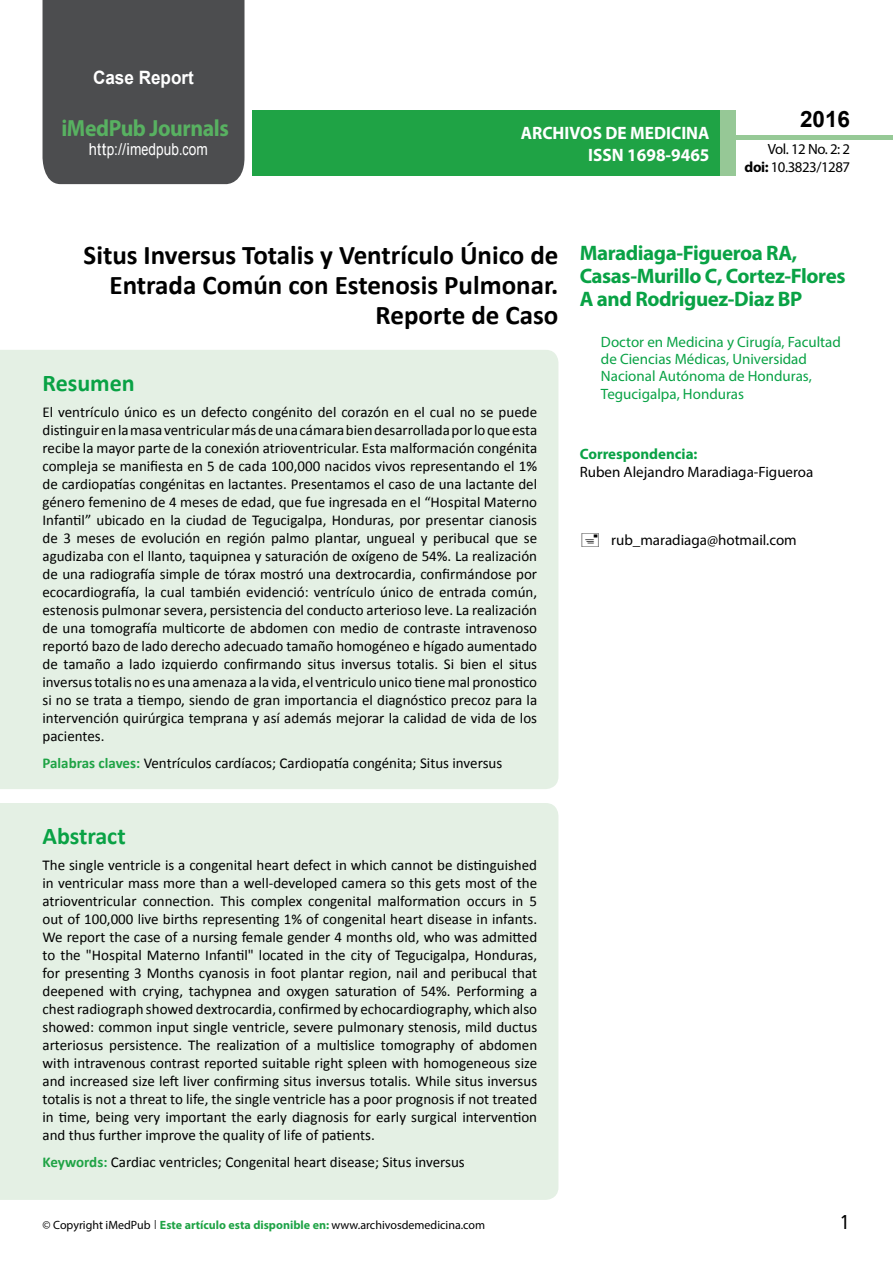
<style>
.page{position:relative;width:893px;height:1263px;background:#fff}
.page>*{position:absolute;margin:0;border:0;box-sizing:border-box;transform-origin:0 0}
.t1{font:700 27px/29.7px "Calibri";color:#000;text-align:right}
.t2{font:25.5px "Tunga";color:#000}
.t3{font:700 24px "Calibri";color:#09a245}
.t4{font:700 23.4px "Myriad Pro";letter-spacing:-.02em;color:#58b161;scale:.93 1}
.t5{font:700 22.5px "Arial";color:#000}
.t6{font:700 21px/23.1px "Myriad Pro";letter-spacing:-.02em;color:#09a245}
.t7{font:700 18.45px "Arial";color:#fff;scale:.93 1}
.t8{font:700 18px/21.6px "Myriad Pro";color:#fff;text-align:right;scale:.96 1}
.t9{font:16.5px "Arial";letter-spacing:.005em;color:#fff;scale:.89 1}
.t10{font:15px/18px "Calibri";color:#000;text-align:justify}
.t11{font:15px/17.4px "Myriad Pro";color:#09a245}
.t12{font:15px "Myriad Pro";color:#000}
.t13{font:700 15px "Myriad Pro";color:#09a245}
.t14{font:14.85px/17.9px "Myriad Pro";letter-spacing:-.03em;color:#000;text-align:right}
.t15{font:12px "Myriad Pro";color:#000}
.s1{font-family:"Calibri"}
.s2{font-weight:700}
.s3{font-weight:700;color:#1fa345}
.s4{font-family:"Tunga"}
.s5{font-weight:700;color:#1da34a}
</style>
<div class="page">
<div style="left:252px;top:110px;width:469px;height:66px;background:#1fa345"></div>
<div style="left:720px;top:110px;width:16px;height:66px;background:#96c896"></div>
<div style="left:43px;top:0;width:201px;height:184px;background:#4c4d4f"></div>
<div style="left:736px;top:135px;width:157px;height:5px;background:#96c996"></div>
<div style="left:0;top:350px;width:558px;height:439px;background:#e4f0e4"></div>
<div style="left:0;top:803px;width:558px;height:397px;background:#e4f0e4"></div>
<p class="t7" style="left:93px;top:65px;width:110px">Case Report</p>
<h3 class="t4" style="left:61px;top:113px;width:181px">iMedPub Journals</h3>
<p class="t9" style="left:89px;top:139px;width:135px">http://imedpub<span class="s1">.</span>com</p>
<p class="t8" style="left:521px;top:122px;width:198px">ARCHIVOS DE MEDICINA<br>ISSN 1698-9465</p>
<h3 class="t5" style="left:800px;top:104px;width:52px">2016</h3>
<p class="t14" style="left:745px;top:140px;width:107px">Vol. 12 No. 2: 2 <span class="s2">doi:</span> 10.3823/1287</p>
<h1 class="t1" style="left:84px;top:241px;width:476px">Situs Inversus Totalis y Ventrículo Único de<br>Entrada Común con Estenosis Pulmonar.<br>Reporte de Caso</h1>
<h3 class="t3" style="left:43px;top:367px;width:94px">Resumen</h3>
<p class="t10" style="left:43px;top:403px;width:496px">El ventrículo único es un defecto congénito del corazón en el cual no se puede distinguir en la masa ventricular más de una cámara bien desarrollada por lo que esta recibe la mayor parte de la conexión atrioventricular. Esta malformación congénita compleja se manifiesta en 5 de cada 100,000 nacidos vivos representando el 1% de cardiopatías congénitas en lactantes. Presentamos el caso de una lactante del género femenino de 4 meses de edad, que fue ingresada en el “Hospital Materno Infantil” ubicado en la ciudad de Tegucigalpa, Honduras, por presentar cianosis de 3 meses de evolución en región palmo plantar, ungueal y peribucal que se agudizaba con el llanto, taquipnea y saturación de oxígeno de 54%. La realización de una radiografía simple de tórax mostró una dextrocardia, confirmándose por ecocardiografía, la cual también evidenció: ventrículo único de entrada común, estenosis pulmonar severa, persistencia del conducto arterioso leve. La realización de una tomografía multicorte de abdomen con medio de contraste intravenoso reportó bazo de lado derecho adecuado tamaño homogéneo e hígado aumentado de tamaño a lado izquierdo confirmando situs inversus totalis. Si bien el situs inversus totalis no es una amenaza a la vida, el ventriculo unico tiene mal pronostico si no se trata a tiempo, siendo de gran importancia el diagnóstico precoz para la intervención quirúrgica temprana y así además mejorar la calidad de vida de los pacientes.</p>
<p class="t10" style="left:43px;top:754px;width:461px"><span class="s3">Palabras claves:</span> Ventrículos cardíacos; Cardiopatía congénita; Situs inversus</p>
<h3 class="t6" style="left:580px;top:241px;width:267px">Maradiaga-Figueroa RA,<br>Casas-Murillo C, Cortez-Flores<br>A and Rodriguez-Diaz BP</h3>
<p class="t11" style="left:601px;top:333px;width:241px">Doctor en Medicina y Cirugía, Facultad de Ciencias Médicas, Universidad<br>Nacional Autónoma de Honduras,<br>Tegucigalpa, Honduras</p>
<p class="t13" style="left:580px;top:444px;width:119px">Correspondencia:</p>
<p class="t12" style="left:580px;top:463px;width:235px">Ruben Alejandro Maradiaga-Figueroa</p>
<p class="t12" style="left:611px;top:531px;width:187px">rub_maradiaga@hotmail.com</p>
<h3 class="t3" style="left:43px;top:820px;width:85px">Abstract</h3>
<p class="t10" style="left:43px;top:856px;width:496px">The single ventricle is a congenital heart defect in which cannot be distinguished in ventricular mass more than a well-developed camera so this gets most of the atrioventricular connection. This complex congenital malformation occurs in 5 out of 100,000 live births representing 1% of congenital heart disease in infants.<br>We report the case of a nursing female gender 4 months old, who was admitted to the "Hospital Materno Infantil" located in the city of Tegucigalpa, Honduras, for presenting 3 Months cyanosis in foot plantar region, nail and peribucal that deepened with crying, tachypnea and oxygen saturation of 54%. Performing a chest radiograph showed dextrocardia, confirmed by echocardiography, which also showed: common input single ventricle, severe pulmonary stenosis, mild ductus arteriosus persistence. The realization of a multislice tomography of abdomen with intravenous contrast reported suitable right spleen with homogeneous size and increased size left liver confirming situs inversus totalis. While situs inversus totalis is not a threat to life, the single ventricle has a poor prognosis if not treated in time, being very important the early diagnosis for early surgical intervention and thus further improve the quality of life of patients.</p>
<p class="t10" style="left:43px;top:1153px;width:424px"><span class="s3">Keywords:</span> Cardiac ventricles; Congenital heart disease; Situs inversus</p>
<p class="t15" style="left:43px;top:1217px;width:444px">© Copyright iMedPub <span class="s4">|</span> <span class="s3">Este artículo esta disp</span><span class="s5">oni</span><span class="s3">ble en:</span> www.archivosdemedicina.com</p>
<h2 class="t2" style="left:841px;top:1205px;width:9px">1</h2>
</div>
